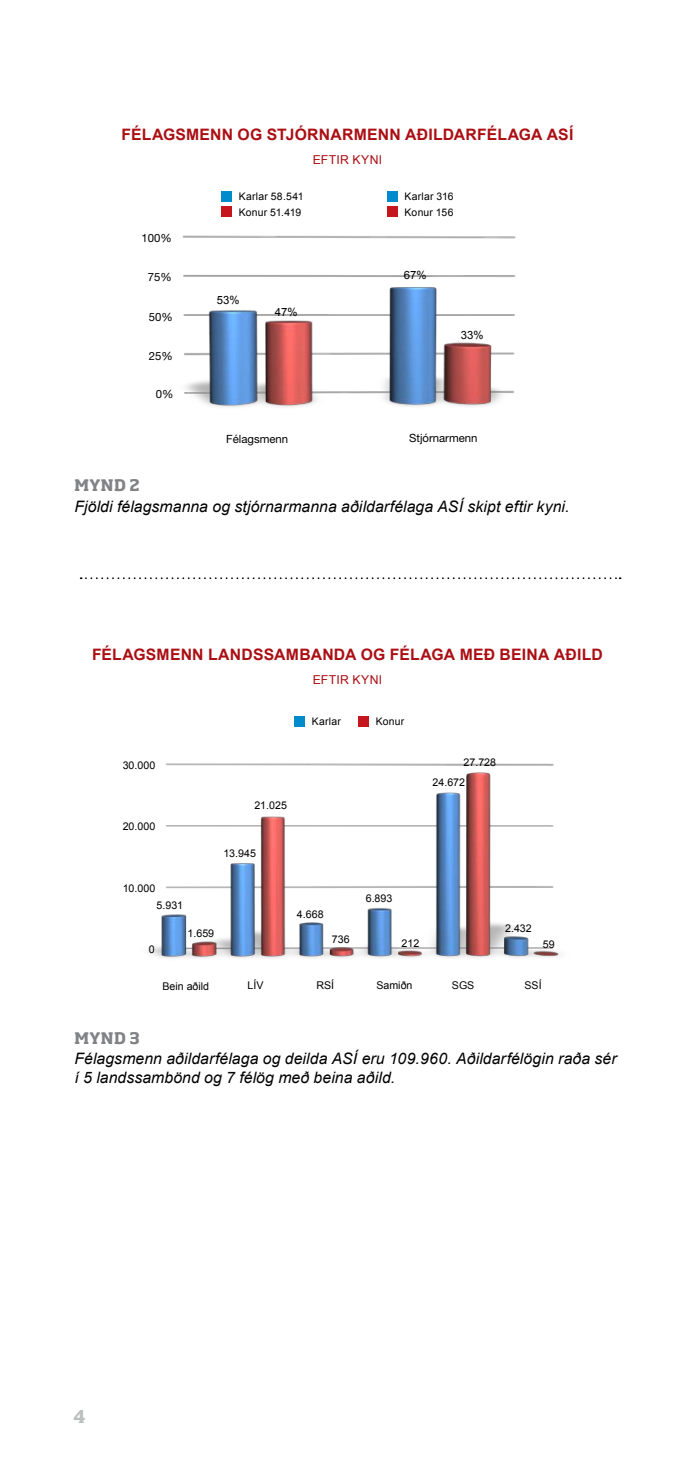
<style>
.page{position:relative;width:695px;height:1474px;background:#fff}
.page>*{position:absolute;margin:0;border:0;box-sizing:border-box;transform-origin:0 0}
.t1{font:700 17.5px "Soho Pro";color:#bcbec0}
.t2{font:italic 15.75px/19.2px "Arial";letter-spacing:.005em;color:#000}
.t3{font:700 15.75px "Arial";letter-spacing:.01em;color:#ab0f14}
.t4{font:700 15.75px "Soho Pro";letter-spacing:.025em;color:#808285}
.t5{font:12.25px "Arial";letter-spacing:.02em;color:#ab0f14}
.t6{font:11.38px "Helvetica Neue";color:#000}
.t7{font:11.38px "Arial";color:#000}
.t8{font:10.67px "Arial";color:#000}
.t9{font:10.67px "Calibri";color:#000}
.t10{font:10.33px/15.9px "Arial";letter-spacing:.02em;color:#000}
</style>
<div class="page">
<img style="left:148px;top:763px;width:413px;height:195px">
<svg style="left:81px;top:577px;width:539px;height:2px"></svg>
<img style="left:182px;top:235px;width:334px;height:172px">
<div style="left:221px;top:207px;width:10px;height:10px;background:#c4161c"></div>
<div style="left:221px;top:192px;width:10px;height:10px;background:#008bcd"></div>
<div style="left:387px;top:207px;width:10px;height:10px;background:#c4161c"></div>
<div style="left:387px;top:192px;width:10px;height:10px;background:#008bcd"></div>
<div style="left:358px;top:717px;width:11px;height:10px;background:#c4161c"></div>
<div style="left:294px;top:717px;width:10px;height:10px;background:#008bcd"></div>
<p class="t3" style="left:121px;top:124px;width:453px">FÉLAGSMENN OG STJÓRNARMENN AÐILDARFÉLAGA ASÍ</p>
<p class="t5" style="left:312px;top:152px;width:71px">EFTIR KYNI</p>
<p class="t6" style="left:141px;top:231px;width:32px">100%</p>
<p class="t6" style="left:148px;top:270px;width:25px">75%</p>
<p class="t6" style="left:149px;top:310px;width:25px">50%</p>
<p class="t6" style="left:149px;top:349px;width:25px">25%</p>
<p class="t6" style="left:156px;top:387px;width:19px">0%</p>
<p class="t10" style="left:239px;top:189px;width:66px">Karlar 58.541<br>Konur 51.419</p>
<p class="t10" style="left:404px;top:189px;width:51px">Karlar 316<br>Konur 156</p>
<p class="t7" style="left:217px;top:293px;width:24px">53%</p>
<p class="t7" style="left:275px;top:304px;width:24px">47%</p>
<p class="t7" style="left:404px;top:268px;width:24px">67%</p>
<p class="t7" style="left:460px;top:328px;width:24px">33%</p>
<p class="t6" style="left:226px;top:432px;width:63px">Félagsmenn</p>
<p class="t6" style="left:409px;top:430px;width:70px">Stjórnarmenn</p>
<p class="t4" style="left:74px;top:473px;width:67px">MYND 2</p>
<p class="t2" style="left:74px;top:496px;width:496px">Fjöldi félagsmanna og stjórnarmanna aðildarfélaga ASÍ skipt eftir kyni.</p>
<p class="t9" style="left:226px;top:508px;width:26px">7.590</p>
<p class="t9" style="left:272px;top:508px;width:31px">34.970</p>
<p class="t9" style="left:328px;top:508px;width:26px">5.404</p>
<p class="t9" style="left:379px;top:508px;width:26px">7.105</p>
<p class="t9" style="left:431px;top:508px;width:31px">52.400</p>
<p class="t9" style="left:488px;top:508px;width:26px">2.491</p>
<p class="t3" style="left:92px;top:644px;width:512px">FÉLAGSMENN LANDSSAMBANDA OG FÉLAGA MEÐ BEINA AÐILD</p>
<p class="t5" style="left:312px;top:671px;width:71px">EFTIR KYNI</p>
<p class="t10" style="left:312px;top:714px;width:30px">Karlar</p>
<p class="t10" style="left:375px;top:714px;width:30px">Konur</p>
<p class="t8" style="left:123px;top:758px;width:34px">30.000</p>
<p class="t8" style="left:123px;top:819px;width:34px">20.000</p>
<p class="t8" style="left:254px;top:798px;width:34px">21.025</p>
<p class="t8" style="left:223px;top:846px;width:34px">13.945</p>
<p class="t8" style="left:123px;top:881px;width:34px">10.000</p>
<p class="t8" style="left:156px;top:898px;width:28px">5.931</p>
<p class="t8" style="left:149px;top:942px;width:7px">0</p>
<p class="t8" style="left:187px;top:926px;width:28px">1.659</p>
<p class="t8" style="left:297px;top:907px;width:28px">4.668</p>
<p class="t8" style="left:365px;top:891px;width:28px">6.893</p>
<p class="t8" style="left:332px;top:932px;width:19px">736</p>
<p class="t8" style="left:401px;top:936px;width:19px">212</p>
<p class="t8" style="left:463px;top:755px;width:34px">27.728</p>
<p class="t8" style="left:432px;top:775px;width:34px">24.672</p>
<p class="t8" style="left:505px;top:921px;width:28px">2.432</p>
<p class="t8" style="left:543px;top:937px;width:13px">59</p>
<p class="t8" style="left:162px;top:978px;width:48px">Bein aðild</p>
<p class="t8" style="left:247px;top:977px;width:17px">LÍV</p>
<p class="t8" style="left:316px;top:977px;width:19px">RSÍ</p>
<p class="t8" style="left:376px;top:977px;width:38px">Samiðn</p>
<p class="t8" style="left:452px;top:977px;width:24px">SGS</p>
<p class="t8" style="left:524px;top:977px;width:19px">SSÍ</p>
<p class="t4" style="left:74px;top:1027px;width:67px">MYND 3</p>
<p class="t2" style="left:74px;top:1048px;width:543px">Félagsmenn aðildarfélaga og deilda ASÍ eru 109.960. Aðildarfélögin raða sér í 5 landssambönd og 7 félög með beina aðild.</p>
<p class="t1" style="left:73px;top:1403px;width:14px">4</p>
</div>
